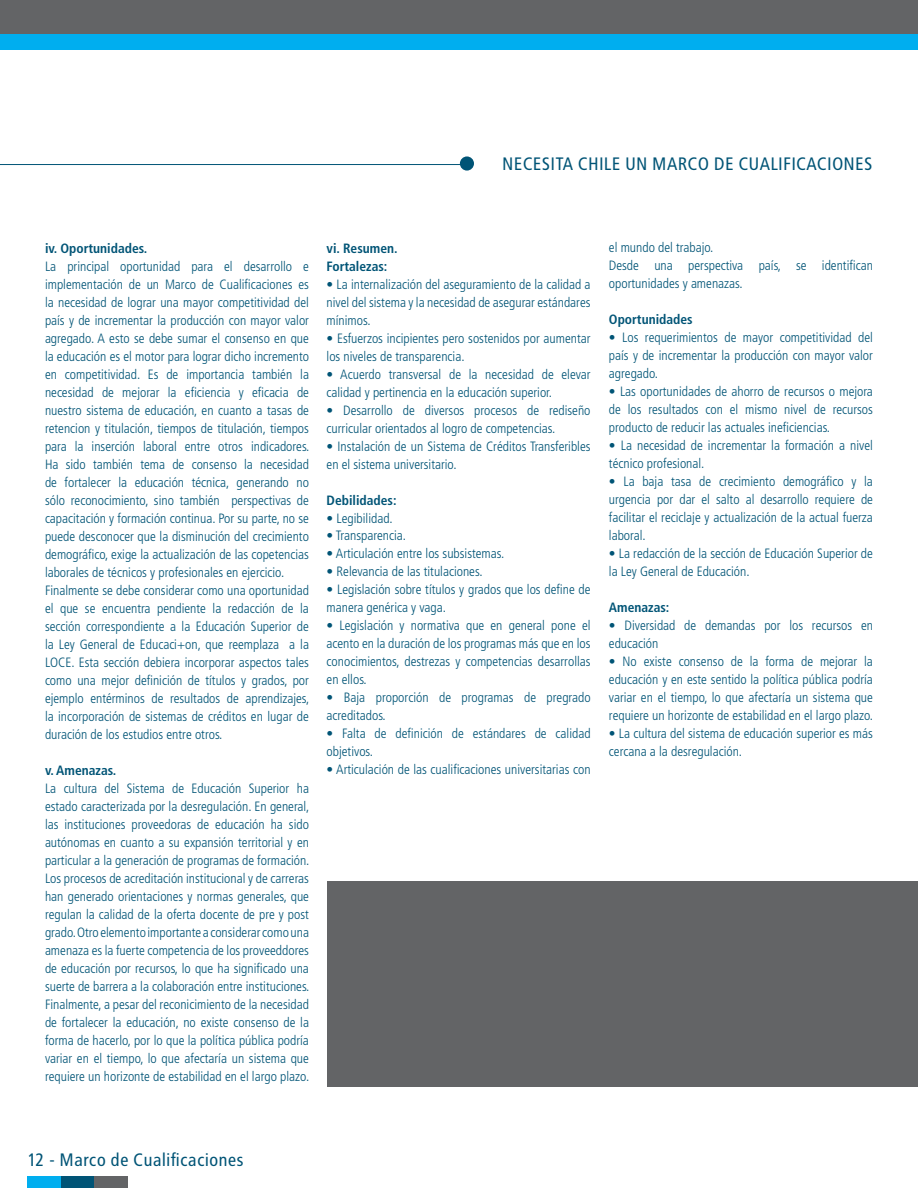
<style>
.page{position:relative;width:918px;height:1188px;background:#fff}
.page>*{position:absolute;margin:0;border:0;box-sizing:border-box;transform-origin:0 0}
.t1{font:18px "Transit";color:#005476}
.t2{font:300 condensed 13.5px/18px "Frutiger LT Std";color:#005476}
.t3{font:700 condensed 13.5px/18px "Frutiger LT Std";color:#005476}
</style>
<div class="page">
<div style="left:61px;top:1176px;width:33px;height:12px;background:#005476"></div>
<div style="left:28px;top:1176px;width:33px;height:12px;background:#00aeef"></div>
<div style="left:94px;top:1176px;width:33px;height:12px;background:#636466"></div>
<div style="left:0;top:0;width:918px;height:34px;background:#636466"></div>
<div style="left:0;top:35px;width:918px;height:15px;background:#00aeef"></div>
<hr style="left:0;top:164px;width:467px;height:1px;background:#005476">
<div style="left:460px;top:156px;width:14px;height:15px;background:#005476;border-radius:50%"></div>
<div style="left:327px;top:881px;width:591px;height:206px;background:#636466"></div>
<h1 class="t1" style="left:503px;top:153px;width:372px">NECESITA CHILE UN MARCO DE CUALIFICACIONES</h1>
<p class="t3" style="left:45px;top:239px;width:104px">iv. Oportunidades.</p>
<p class="t2" style="left:45px;top:257px;width:266px">La principal oportunidad para el desarrollo e implementación de un Marco de Cualificaciones es la necesidad de lograr una mayor competitividad del país y de incrementar la producción con mayor valor agregado. A esto se debe sumar el consenso en que la educación es el motor para lograr dicho incremento en competitividad. Es de importancia también la necesidad de mejorar la eficiencia y eficacia de nuestro sistema de educación, en cuanto a tasas de retencion y titulación, tiempos de titulación, tiempos para la inserción laboral entre otros indicadores.<br>Ha sido también tema de consenso la necesidad de fortalecer la educación técnica, generando no sólo reconocimiento, sino también perspectivas de capacitación y formación continua. Por su parte, no se puede desconocer que la disminución del crecimiento demográfico, exige la actualización de las copetencias laborales de técnicos y profesionales en ejercicio.<br>Finalmente se debe considerar como una oportunidad el que se encuentra pendiente la redacción de la sección correspondiente a la Educación Superior de la Ley General de Educaci+on, que reemplaza a la LOCE. Esta sección debiera incorporar aspectos tales como una mejor definición de títulos y grados, por ejemplo entérminos de resultados de aprendizajes, la incorporación de sistemas de créditos en lugar de duración de los estudios entre otros.</p>
<p class="t3" style="left:45px;top:761px;width:73px">v. Amenazas.</p>
<p class="t2" style="left:45px;top:779px;width:266px;text-align:justify">La cultura del Sistema de Educación Superior ha estado caracterizada por la desregulación. En general, las instituciones proveedoras de educación ha sido autónomas en cuanto a su expansión territorial y en particular a la generación de programas de formación.<br>Los procesos de acreditación institucional y de carreras han generado orientaciones y normas generales, que regulan la calidad de la oferta docente de pre y post grado. Otro elemento importante a considerar como una amenaza es la fuerte competencia de los proveeddores de educación por recursos, lo que ha significado una suerte de barrera a la colaboración entre instituciones.<br>Finalmente, a pesar del reconicimiento de la necesidad de fortalecer la educación, no existe consenso de la forma de hacerlo, por lo que la política pública podría variar en el tiempo, lo que afectaría un sistema que requiere un horizonte de estabilidad en el largo plazo.</p>
<p class="t3" style="left:327px;top:239px;width:73px">vi. Resumen.<br>Fortalezas:</p>
<p class="t2" style="left:327px;top:275px;width:265px;text-align:justify">• La internalización del aseguramiento de la calidad a nivel del sistema y la necesidad de asegurar estándares mínimos.</p>
<p class="t2" style="left:327px;top:329px;width:265px">• Esfuerzos incipientes pero sostenidos por aumentar los niveles de transparencia.</p>
<p class="t2" style="left:327px;top:365px;width:265px">• Acuerdo transversal de la necesidad de elevar calidad y pertinencia en la educación superior.</p>
<p class="t2" style="left:327px;top:401px;width:266px">• Desarrollo de diversos procesos de rediseño curricular orientados al logro de competencias.</p>
<p class="t2" style="left:327px;top:437px;width:266px">• Instalación de un Sistema de Créditos Transferibles en el sistema universitario.</p>
<p class="t3" style="left:327px;top:491px;width:72px">Debilidades:</p>
<p class="t2" style="left:327px;top:509px;width:68px">• Legibilidad.</p>
<p class="t2" style="left:327px;top:527px;width:81px">• Transparencia.</p>
<p class="t2" style="left:327px;top:545px;width:179px">• Articulación entre los subsistemas.</p>
<p class="t2" style="left:327px;top:563px;width:157px">• Relevancia de las titulaciones.</p>
<p class="t2" style="left:327px;top:581px;width:266px">• Legislación sobre títulos y grados que los define de manera genérica y vaga.</p>
<p class="t2" style="left:327px;top:617px;width:266px;text-align:justify">• Legislación y normativa que en general pone el acento en la duración de los programas más que en los conocimientos, destrezas y competencias desarrollas en ellos.</p>
<p class="t2" style="left:327px;top:689px;width:266px">• Baja proporción de programas de pregrado acreditados.</p>
<p class="t2" style="left:327px;top:725px;width:266px">• Falta de definición de estándares de calidad objetivos.</p>
<p class="t2" style="left:327px;top:761px;width:266px">• Articulación de las cualificaciones universitarias con</p>
<p class="t2" style="left:609px;top:239px;width:265px">el mundo del trabajo.<br>Desde una perspectiva país, se identifican oportunidades y amenazas.</p>
<p class="t3" style="left:609px;top:311px;width:85px">Oportunidades</p>
<p class="t2" style="left:609px;top:329px;width:266px;text-align:justify">• Los requerimientos de mayor competitividad del país y de incrementar la producción con mayor valor agregado.</p>
<p class="t2" style="left:609px;top:383px;width:266px;text-align:justify">• Las oportunidades de ahorro de recursos o mejora de los resultados con el mismo nivel de recursos producto de reducir las actuales ineficiencias.</p>
<p class="t2" style="left:609px;top:437px;width:265px">• La necesidad de incrementar la formación a nivel técnico profesional.</p>
<p class="t2" style="left:609px;top:473px;width:266px;text-align:justify">• La baja tasa de crecimiento demográfico y la urgencia por dar el salto al desarrollo requiere de facilitar el reciclaje y actualización de la actual fuerza laboral.</p>
<p class="t2" style="left:609px;top:545px;width:265px">• La redacción de la sección de Educación Superior de la Ley General de Educación.</p>
<p class="t3" style="left:609px;top:599px;width:62px">Amenazas:</p>
<p class="t2" style="left:609px;top:617px;width:266px">• Diversidad de demandas por los recursos en educación</p>
<p class="t2" style="left:609px;top:653px;width:266px;text-align:justify">• No existe consenso de la forma de mejorar la educación y en este sentido la política pública podría variar en el tiempo, lo que afectaría un sistema que requiere un horizonte de estabilidad en el largo plazo.</p>
<p class="t2" style="left:609px;top:725px;width:265px">• La cultura del sistema de educación superior es más cercana a la desregulación.</p>
<h1 class="t1" style="left:28px;top:1149px;width:218px">12 - Marco de Cualificaciones</h1>
</div>
